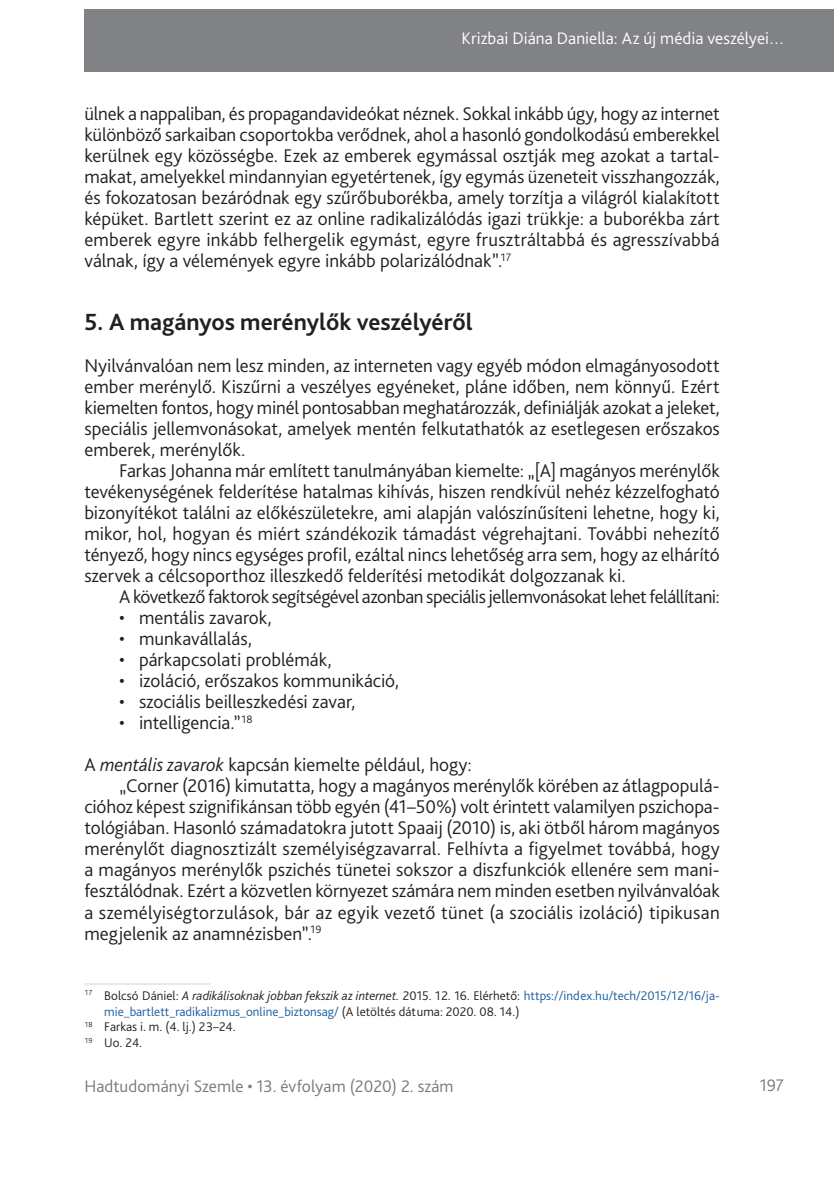
<style>
.page{position:relative;width:834px;height:1181px;background:#fff}
.page>*{position:absolute;margin:0;border:0;box-sizing:border-box;transform-origin:0 0}
._1_1__Head{font:700 24.5px "Bliss Pro";letter-spacing:-.005em;color:#231f20}
._1__Body{font:300 19.25px/21px "Bliss Pro";letter-spacing:.005em;color:#231f20;text-align:justify}
._2__Body_1st_paragra{font:300 19.25px/21px "Bliss Pro";letter-spacing:.005em;color:#231f20;text-align:justify}
._1__Body-2{font:300 19.25px "Bliss Pro";letter-spacing:-.025em;color:#231f20}
._2__Body_1st__3mm{font:300 19.25px "Bliss Pro";color:#231f20}
.t1{font:300 17.5px "Bliss Pro";color:#767a7c}
.t2{font:300 17.5px "Bliss Pro";letter-spacing:.005em;color:#fff}
.Lábjegyzet{font:300 13.12px/15.8px "Bliss Pro";color:#175d9e}
.Lábjegyzet-2{font:300 13.12px "Bliss Pro";color:#231f20}
.s1{font-style:italic}
.s2{color:#231f20}
.s3{font-style:italic;color:#231f20}
</style>
<div class="page">
<div style="left:84px;top:9px;width:749px;height:63px;background:#808285"></div>
<hr style="left:84px;top:983px;width:126px;height:1px;background:#d1d2d4">
<p class="t2" style="left:461px;top:27px;width:324px">Krizbai Diána Daniella: Az új média veszélyei…</p>
<p class="_1__Body" style="left:84px;top:103px;width:637px">ülnek a nappaliban, és propagandavideókat néznek. Sokkal inkább úgy, hogy az internet különböző sarkaiban csoportokba verődnek, ahol a hasonló gondolkodású emberekkel kerülnek egy közösségbe. Ezek az emberek egymással osztják meg azokat a tartal&shy;makat, amelyekkel mindannyian egyetértenek, így egymás üzeneteit visszhangozzák, és fokozatosan bezáródnak egy szűrőbuborékba, amely torzítja a világról kialakított képüket. Bartlett szerint ez az online radikalizálódás igazi trükkje: a buborékba zárt emberek egyre inkább felhergelik egymást, egyre frusztráltabbá és agresszívabbá válnak, így a vélemények egyre inkább polarizálódnak”.<sup>17</sup></p>
<p class="_1_1__Head" style="left:84px;top:307px;width:390px">5. A magányos merénylők veszélyéről</p>
<p class="_2__Body_1st_paragra" style="left:84px;top:355px;width:636px">Nyilvánvalóan nem lesz minden, az interneten vagy egyéb módon elmagányosodott ember merénylő. Kiszűrni a veszélyes egyéneket, pláne időben, nem könnyű. Ezért kiemelten fontos, hogy minél pontosabban meghatározzák, definiálják azokat a jeleket, speciális jellemvonásokat, amelyek mentén felkutathatók az esetlegesen erőszakos emberek, merénylők.</p>
<p class="_1__Body" style="left:84px;top:460px;width:637px;text-indent:35px">Farkas Johanna már említett tanulmányában kiemelte: „[A] magányos merénylők tevékenységének felderítése hatalmas kihívás, hiszen rendkívül nehéz kézzelfogható bizonyítékot találni az előkészületekre, ami alapján valószínűsíteni lehetne, hogy ki, mikor, hol, hogyan és miért szándékozik támadást végrehajtani. További nehezítő tényező, hogy nincs egységes profil, ezáltal nincs lehetőség arra sem, hogy az elhárító szervek a célcsoporthoz illeszkedő felderítési metodikát dolgozzanak ki.</p>
<p class="_1__Body-2" style="left:119px;top:585px;width:602px">A következő faktorok segítségével azonban speciális jellemvonásokat lehet felállítani:</p>
<p class="_1__Body" style="left:119px;top:607px;width:154px">• mentális zavarok,</p>
<p class="_1__Body" style="left:119px;top:628px;width:134px">• munkavállalás,</p>
<p class="_1__Body" style="left:119px;top:649px;width:214px">• párkapcsolati problémák,</p>
<p class="_1__Body" style="left:119px;top:670px;width:281px">• izoláció, erőszakos kommunikáció,</p>
<p class="_1__Body" style="left:119px;top:691px;width:238px">• szociális beilleszkedési zavar,</p>
<p class="_1__Body" style="left:119px;top:712px;width:135px">• intelligencia.”<sup>18</sup></p>
<p class="_2__Body_1st__3mm" style="left:84px;top:753px;width:388px">A <span class="s1">mentális zavarok</span> kapcsán kiemelte például, hogy:</p>
<p class="_1__Body" style="left:84px;top:775px;width:637px;text-indent:35px">„Corner (2016) kimutatta, hogy a magányos merénylők körében az átlagpopulá&shy;cióhoz képest szignifikánsan több egyén (41–50%) volt érintett valamilyen pszichopa&shy;tológiában. Hasonló számadatokra jutott Spaaij (2010) is, aki ötből három magányos merénylőt diagnosztizált személyiségzavarral. Felhívta a figyelmet továbbá, hogy a magányos merénylők pszichés tünetei sokszor a diszfunkciók ellenére sem mani&shy;fesztálódnak. Ezért a közvetlen környezet számára nem minden esetben nyilvánvalóak a személyiségtorzulások, bár az egyik vezető tünet (a szociális izoláció) tipikusan megjelenik az anamnézisben”.<sup>19</sup></p>
<p class="Lábjegyzet" style="left:104px;top:987px;width:617px;text-indent:-20px"><sup>17</sup> <span class="s2">Bolcsó Dániel:</span> <span class="s3">A radikálisoknak jobban fekszik az internet.</span> <span class="s2">2015. 12. 16. Elérhető:</span> https://index.hu/tech/2015/12/16/ja&shy;mie_bartlett_radikalizmus_online_biztonsag/ <span class="s2">(A letöltés dátuma: 2020. 08. 14.)</span></p>
<p class="Lábjegyzet-2" style="left:84px;top:1018px;width:153px"><sup>18</sup> Farkas i. m. (4. lj.) 23–24.</p>
<p class="Lábjegyzet-2" style="left:84px;top:1034px;width:59px"><sup>19</sup> Uo. 24.</p>
<p class="t1" style="left:84px;top:1075px;width:371px">Hadtudományi Szemle • 13. évfolyam (2020) 2. szám</p>
<p class="t1" style="left:759px;top:1074px;width:26px">197</p>
</div>
